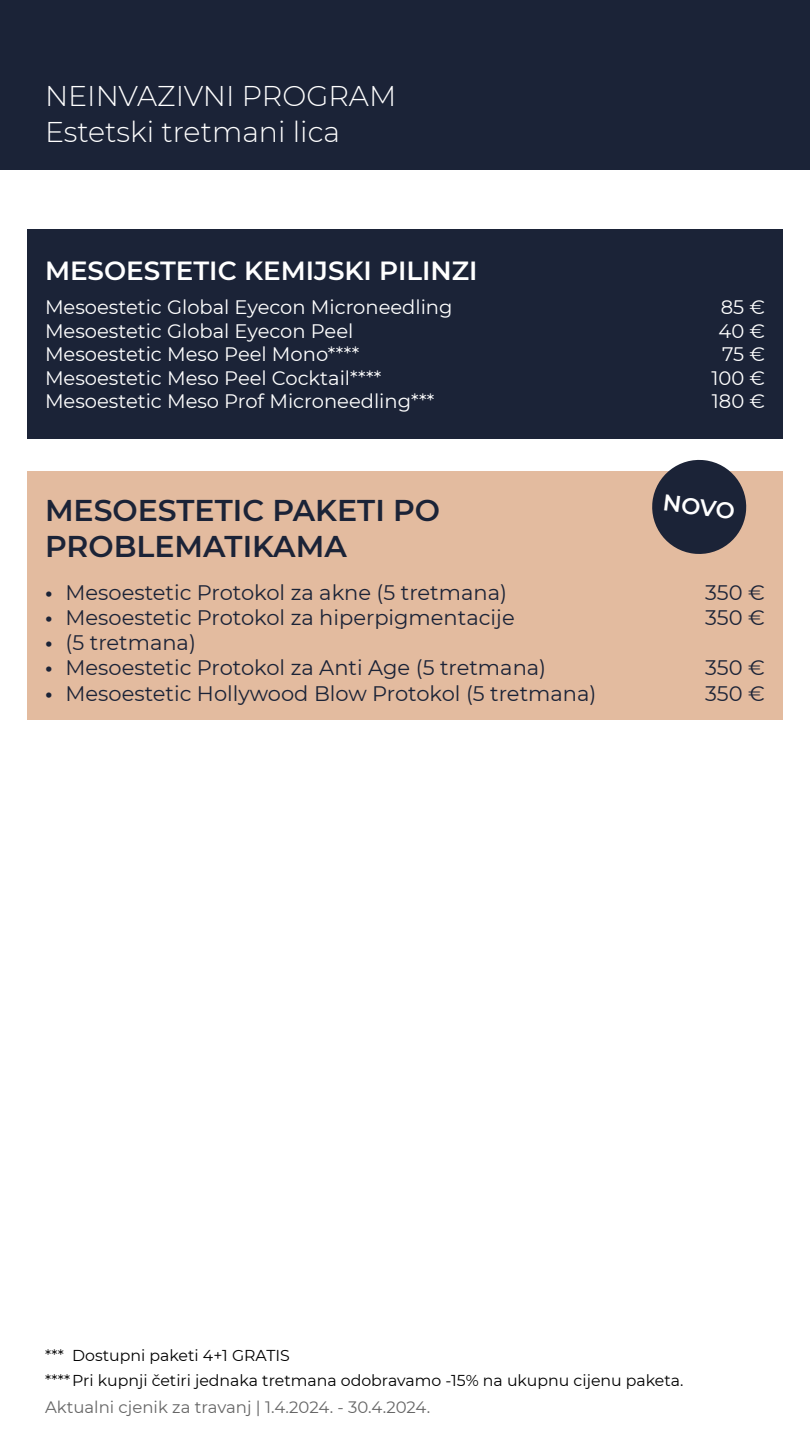
<style>
.page{position:relative;width:810px;height:1440px;background:#fff}
.page>*{position:absolute;margin:0;border:0;box-sizing:border-box;transform-origin:0 0}
.t1{font:600 30px/36px "Montserrat";color:#1b2337}
.t2{font:300 28.5px/36px "Montserrat";color:#fff}
.t3{font:600 26.25px "Montserrat";color:#fff}
.t4{font:600 22.8px "Montserrat";color:#fff}
.t5{font:21px/25.2px "Montserrat";color:#1b2337}
.t6{font:700 21px/25.2px "Montserrat";color:#1b2337;text-align:justify}
.t7{font:19.5px/23.4px "Montserrat";color:#fff}
.t8{font:16.5px "Montserrat";color:#666}
.t9{font:15.75px "Montserrat";color:#000}
</style>
<div class="page">
<div style="left:0;top:0;width:810px;height:170px;background:#1b2337"></div>
<div style="left:27px;top:230px;width:756px;height:209px;background:#1b2337"></div>
<div style="left:27px;top:471px;width:756px;height:249px;background:#e3bb9f"></div>
<svg style="left:652px;top:459px;width:95px;height:95px"></svg>
<h2 class="t2" style="left:45px;top:77px;width:353px">NEINVAZIVNI PROGRAM<br>Estetski tretmani lica</h2>
<p class="t3" style="left:45px;top:252px;width:434px">MESOESTETIC KEMIJSKI PILINZI</p>
<p class="t7" style="left:45px;top:295px;width:409px">Mesoestetic Global Eyecon Microneedling Mesoestetic Global Eyecon Peel Mesoestetic Meso Peel Mono**** Mesoestetic Meso Peel Cocktail**** Mesoestetic Meso Prof Microneedling***</p>
<p class="t7" style="left:711px;top:295px;width:55px;text-align:center">85 €<br>40 €<br>75 €<br>100 €<br>180 €</p>
<p class="t4" style="left:665px;top:486px;width:74px;rotate:7deg">NOVO</p>
<h1 class="t1" style="left:45px;top:491px;width:397px">MESOESTETIC PAKETI PO<br>PROBLEMATIKAMA</h1>
<p class="t5" style="left:66px;top:579px;width:532px">Mesoestetic Protokol za akne (5 tretmana)<br>Mesoestetic Protokol za hiperpigmentacije<br>(5 tretmana)<br>Mesoestetic Protokol za Anti Age (5 tretmana)<br>Mesoestetic Hollywood Blow Protokol (5 tretmana)</p>
<p class="t6" style="left:45px;top:579px;width:9px">• • • • •</p>
<p class="t5" style="left:705px;top:579px;width:61px">350 €<br>350 €</p>
<p class="t5" style="left:705px;top:655px;width:61px">350 €<br>350 €</p>
<p class="t9" style="left:45px;top:1344px;width:20px">***</p>
<p class="t9" style="left:72px;top:1344px;width:219px">Dostupni paketi 4+1 GRATIS</p>
<p class="t9" style="left:45px;top:1369px;width:640px">****Pri kupnji četiri jednaka tretmana odobravamo -15% na ukupnu cijenu paketa.</p>
<p class="t8" style="left:45px;top:1396px;width:387px">Aktualni cjenik za travanj | 1.4.2024. - 30.4.2024.</p>
</div>
